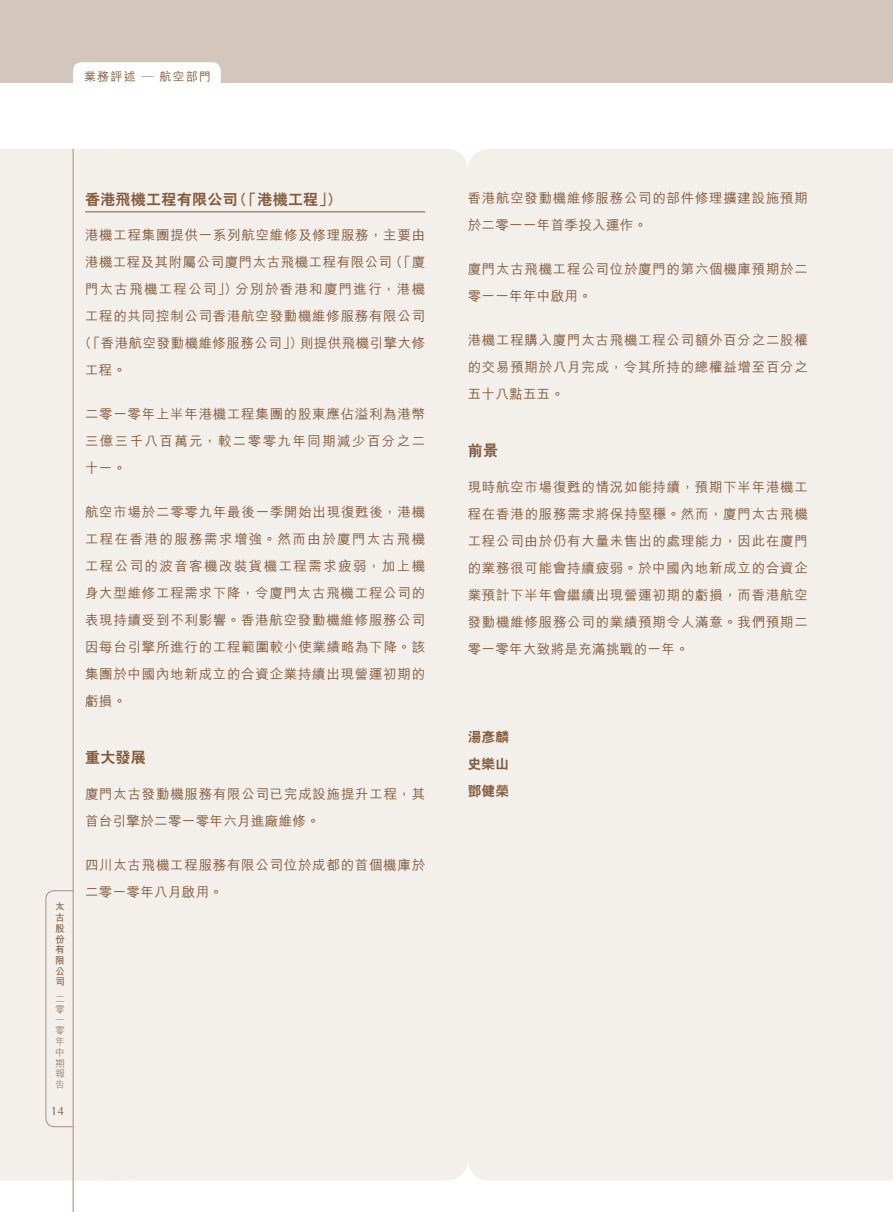
<style>
.page{position:relative;width:893px;height:1212px;background:#fff}
.page>*{position:absolute;margin:0;border:0;box-sizing:border-box;transform-origin:0 0}
.t1{font:800 15px "C Hei 2 HK";letter-spacing:.02em;color:#845c3a}
.t2{font:500 13.5px/27px "M Hei HK";letter-spacing:.05em;color:#845c3a;text-align:justify}
.t3{font:500 13.5px "M Hei HK";letter-spacing:.095em;color:#845c3a}
.t4{font:800 13.5px/27px "C Hei 2 HK";letter-spacing:.025em;color:#845c3a;text-align:justify}
.t5{font:500 12px "M Hei HK";letter-spacing:.1em;color:#845c3a}
.t6{font:12px "Optima";color:#845c3a}
.t7{font:300 9.75px/10.8px "M Hei HK";color:#845c3a;text-align:justify}
.t8{font:700 9.75px/10.8px "M Hei HK";color:#845c3a;text-align:justify}
</style>
<div class="page">
<div style="left:0;top:149px;width:102px;height:1031px;background:#f3efeb"></div>
<div style="left:0;top:0;width:893px;height:82px;background:#d4c6ba"></div>
<div style="left:85px;top:149px;width:383px;height:1031px;background:#f3efeb;border-radius:21px"></div>
<div style="left:468px;top:149px;width:425px;height:1031px;background:#f3efeb"></div>
<svg style="left:45px;top:890px;width:28px;height:237px;background:#eee9e4"></svg>
<hr style="left:73px;top:149px;width:1px;height:1063px;background:#a98d75">
<hr style="left:85px;top:211px;width:340px;height:1px;background:#845c3a">
<div style="left:73px;top:62px;width:148px;height:21px;background:#fff"></div>
<p class="t5" style="left:84px;top:68px;width:129px">業務評述 — 航空部門</p>
<p class="t8" style="left:55px;top:900px;width:11px">太古股份有限公司</p>
<p class="t7" style="left:55px;top:993px;width:11px">二零一零年中期報告</p>
<p class="t6" style="left:51px;top:1104px;width:15px">1 4</p>
<p class="t1" style="left:85px;top:189px;width:258px">香港飛機工程有限公司（「港機工程」）</p>
<p class="t2" style="left:85px;top:221px;width:342px">港機工程集團提供一系列航空維修及修理服務，主要由</p>
<p class="t2" style="left:85px;top:248px;width:342px">港機工程及其附屬公司廈門太古飛機工程有限公司（「廈</p>
<p class="t3" style="left:85px;top:279px;width:342px">門太古飛機工程公司」）分別於香港和廈門進行，港機</p>
<p class="t2" style="left:85px;top:302px;width:342px">工程的共同控制公司香港航空發動機維修服務有限公司</p>
<p class="t2" style="left:78px;top:329px;width:348px">（「香港航空發動機維修服務公司」）則提供飛機引擎大修</p>
<p class="t2" style="left:85px;top:356px;width:43px">工程。</p>
<p class="t2" style="left:85px;top:400px;width:342px">二零一零年上半年港機工程集團的股東應佔溢利為港幣三億三千八百萬元，較二零零九年同期減少百分之二十一。</p>
<p class="t2" style="left:85px;top:498px;width:342px">航空市場於二零零九年最後一季開始出現復甦後，港機工程在香港的服務需求增強。然而由於廈門太古飛機工程公司的波音客機改裝貨機工程需求疲弱，加上機身大型維修工程需求下降，令廈門太古飛機工程公司的表現持續受到不利影響。香港航空發動機維修服務公司因每台引擎所進行的工程範圍較小使業績略為下降。該集團於中國內地新成立的合資企業持續出現營運初期的虧損。</p>
<p class="t1" style="left:85px;top:747px;width:62px">重大發展</p>
<p class="t2" style="left:85px;top:779px;width:342px">廈門太古發動機服務有限公司已完成設施提升工程，其首台引擎於二零一零年六月進廠維修。</p>
<p class="t2" style="left:85px;top:850px;width:342px">四川太古飛機工程服務有限公司位於成都的首個機庫於二零一零年八月啟用。</p>
<p class="t2" style="left:468px;top:184px;width:342px">香港航空發動機維修服務公司的部件修理擴建設施預期於二零一一年首季投入運作。</p>
<p class="t2" style="left:468px;top:255px;width:342px">廈門太古飛機工程公司位於廈門的第六個機庫預期於二零一一年年中啟用。</p>
<p class="t2" style="left:468px;top:326px;width:342px">港機工程購入廈門太古飛機工程公司額外百分之二股權的交易預期於八月完成，令其所持的總權益增至百分之五十八點五五。</p>
<p class="t1" style="left:468px;top:440px;width:32px">前景</p>
<p class="t2" style="left:468px;top:472px;width:342px">現時航空市場復甦的情況如能持續，預期下半年港機工程在香港的服務需求將保持堅穩。然而，廈門太古飛機工程公司由於仍有大量未售出的處理能力，因此在廈門的業務很可能會持續疲弱。於中國內地新成立的合資企業預計下半年會繼續出現營運初期的虧損，而香港航空發動機維修服務公司的業績預期令人滿意。我們預期二零一零年大致將是充滿挑戰的一年。</p>
<p class="t4" style="left:468px;top:723px;width:43px">湯彥麟史樂山鄧健榮</p>
</div>
